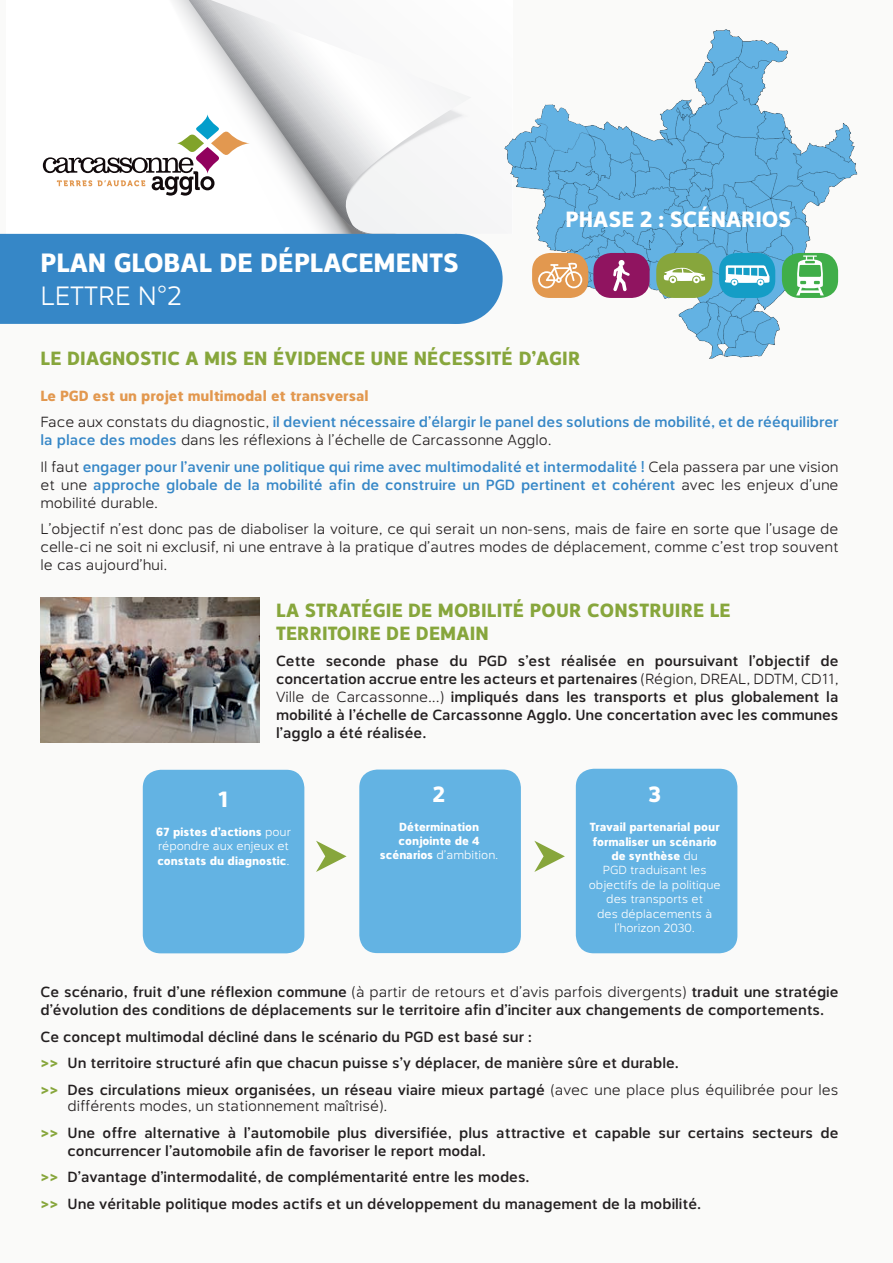
<style>
.page{position:relative;width:893px;height:1263px;background:#fafaf9}
.page>*{position:absolute;margin:0;border:0;box-sizing:border-box;transform-origin:0 0}
.t1{font:900 27px "Catesque";color:#fff}
.t2{font:300 27px "Catesque";color:#fff}
.t3{font:900 22.5px "Catesque";color:#fff}
.t4{font:900 19.5px/23.4px "Catesque";letter-spacing:.01em;color:#87a63c}
.t5{font:500 15px/18px "Catesque";color:#231f20}
.t6{font:500 15px/26.5px "Catesque";color:#3687c7}
.t7{font:300 15px/18px "Catesque";color:#231f20;text-align:justify}
.t8{font:300 12px/14.4px "Catesque";color:#fff;text-align:center}
.t9{font:900 12px/14.4px "Catesque";color:#fff}
.s1{font-weight:900;color:#e2984f}
.s2{font-weight:300;color:#231f20}
.s3{font-weight:300}
.s4{font-weight:900}
.s5{font-weight:900;color:#87a63c}
</style>
<div class="page">
<div style="left:6px;top:0;width:506px;height:234px;background:#fff"></div>
<svg style="left:189px;top:0;width:282px;height:234px"></svg>
<img style="left:488px;top:29px;width:370px;height:330px">
<div style="left:0;top:234px;width:471px;height:90px;background:#3687c7"></div>
<div style="left:413px;top:234px;width:90px;height:90px;background:#3687c7;border-radius:50%"></div>
<svg style="left:43px;top:114px;width:207px;height:82px"></svg>
<div style="left:143px;top:770px;width:161px;height:183px;background:#63b3e3;border-radius:18px"></div>
<div style="left:359px;top:769px;width:162px;height:184px;background:#63b3e3;border-radius:18px"></div>
<div style="left:576px;top:769px;width:161px;height:184px;background:#63b3e3;border-radius:18px"></div>
<div style="left:532px;top:253px;width:56px;height:45px;background:#e2984f;border-radius:18px"></div>
<svg style="left:538px;top:263px;width:44px;height:25px"></svg>
<div style="left:593px;top:253px;width:57px;height:45px;background:#901460;border-radius:18px"></div>
<svg style="left:613px;top:260px;width:17px;height:31px"></svg>
<div style="left:656px;top:253px;width:56px;height:45px;background:#87a63c;border-radius:18px"></div>
<svg style="left:664px;top:268px;width:41px;height:15px"></svg>
<div style="left:719px;top:253px;width:56px;height:45px;background:#159dc6;border-radius:18px"></div>
<svg style="left:725px;top:265px;width:44px;height:21px"></svg>
<div style="left:782px;top:253px;width:56px;height:45px;background:#40ae49;border-radius:18px"></div>
<svg style="left:796px;top:255px;width:28px;height:40px"></svg>
<svg style="left:316px;top:841px;width:31px;height:31px"></svg>
<svg style="left:534px;top:841px;width:31px;height:31px"></svg>
<img style="left:41px;top:597px;width:218px;height:145px">
<h1 class="t1" style="left:41px;top:248px;width:420px">PLAN GLOBAL DE DÉPLACEMENTS</h1>
<h1 class="t2" style="left:41px;top:280px;width:143px">LETTRE N°2</h1>
<h2 class="t3" style="left:566px;top:207px;width:227px">PHASE 2 : SCÉNARIOS</h2>
<h3 class="t4" style="left:41px;top:346px;width:541px">LE DIAGNOSTIC A MIS EN ÉVIDENCE UNE NÉCESSITÉ D’AGIR</h3>
<p class="t6" style="left:41px;top:382px;width:799px"><span class="s1">Le PGD est un projet multimodal et transversal<br></span><span class="s2">Face aux constats du diagnostic,</span> il devient nécessaire d’élargir le panel des solutions de mobilité, et de rééquilibrer</p>
<p class="t6" style="left:41px;top:427px;width:799px">la place des modes <span class="s2">dans les réflexions à l’échelle de Carcassonne Agglo.<br>Il faut</span> engager pour l’avenir une politique qui rime avec multimodalité et intermodalité ! <span class="s2">Cela passera par une vision</span></p>
<p class="t6" style="left:41px;top:476px;width:800px;line-height:18px"><span class="s2">et une</span> approche globale de la mobilité afin de construire un PGD pertinent et cohérent <span class="s2">avec les enjeux d’une mobilité durable.</span></p>
<p class="t7" style="left:41px;top:520px;width:799px">L’objectif n’est donc pas de diaboliser la voiture, ce qui serait un non-sens, mais de faire en sorte que l’usage de celle-ci ne soit ni exclusif, ni une entrave à la pratique d’autres modes de déplacement, comme c’est trop souvent le cas aujourd’hui.</p>
<h3 class="t4" style="left:276px;top:598px;width:456px">LA STRATÉGIE DE MOBILITÉ POUR CONSTRUIRE LE<br>TERRITOIRE DE DEMAIN</h3>
<p class="t5" style="left:276px;top:652px;width:564px;text-align:justify">Cette seconde phase du PGD s’est réalisée en poursuivant l’objectif de concertation accrue entre les acteurs et partenaires <span class="s3">(Région, DREAL, DDTM, CD11, Ville de Carcassonne...)</span> impliqués dans les transports et plus globalement la mobilité à l’échelle de Carcassonne Agglo. Une concertation avec les communes l’agglo a été réalisée.</p>
<h2 class="t3" style="left:218px;top:787px;width:12px">1</h2>
<p class="t9" style="left:156px;top:825px;width:136px">67 pistes d'actions <span class="s3">pour répondre aux enjeux et </span>constats du diagnostic<span class="s3">.</span></p>
<h2 class="t3" style="left:433px;top:781px;width:14px">2</h2>
<p class="t9" style="left:380px;top:819px;width:120px;text-align:center">Détermination conjointe de 4 scénarios <span class="s3">d’ambition.</span></p>
<h2 class="t3" style="left:648px;top:782px;width:14px">3</h2>
<p class="t8" style="left:589px;top:820px;width:133px"><span class="s4">Travail partenarial pour formaliser un scénario de synthèse</span> du<br>PGD traduisant les objectifs de la politique des transports et<br>des déplacements à l’horizon 2030.</p>
<p class="t5" style="left:41px;top:983px;width:799px">Ce scénario, fruit d’une réflexion commune <span class="s3">(à partir de retours et d’avis parfois divergents)</span> traduit une stratégie d’évolution des conditions de déplacements sur le territoire afin d’inciter aux changements de comportements.</p>
<p class="t5" style="left:41px;top:1023px;width:800px;line-height:26.5px">Ce concept multimodal décliné dans le scénario du PGD est basé sur :<br><span class="s5">&gt;&gt;</span> Un territoire structuré afin que chacun puisse s’y déplacer, de manière sûre et durable.<br><span class="s5">&gt;&gt;</span> Des circulations mieux organisées, un réseau viaire mieux partagé <span class="s3">(avec une place plus équilibrée pour les</span></p>
<p class="t5" style="left:41px;top:1093px;width:800px;line-height:26.5px;text-indent:27px"><span class="s3">différents modes, un stationnement maîtrisé).<br></span><span class="s5">&gt;&gt;</span> Une offre alternative à l’automobile plus diversifiée, plus attractive et capable sur certains secteurs de</p>
<p class="t5" style="left:41px;top:1137px;width:662px;line-height:26.5px;text-indent:27px">concurrencer l’automobile afin de favoriser le report modal.<br><span class="s5">&gt;&gt;</span> D’avantage d’intermodalité, de complémentarité entre les modes.<br><span class="s5">&gt;&gt;</span> Une véritable politique modes actifs et un développement du management de la mobilité.</p>
</div>
